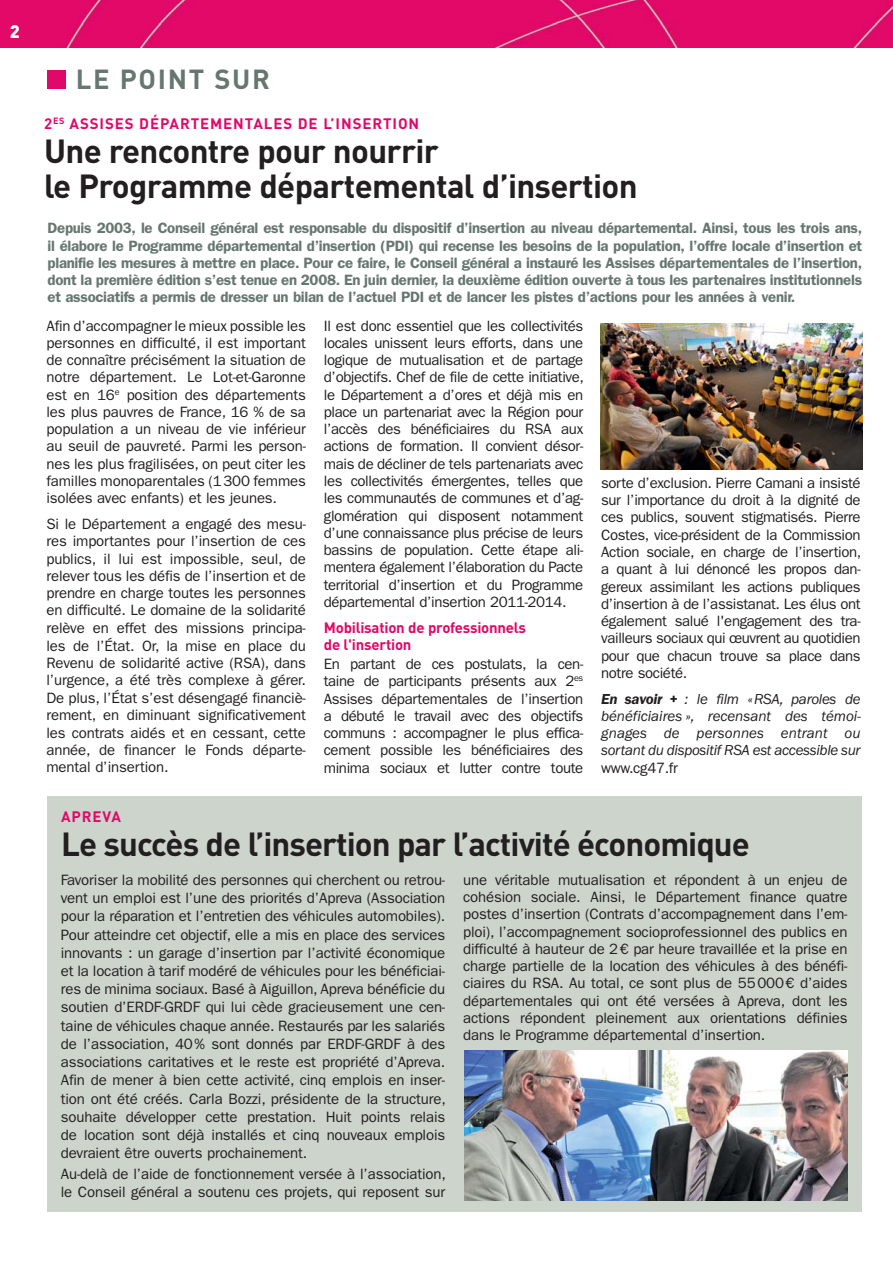
<style>
.page{position:relative;width:893px;height:1263px;background:#fff}
.page>*{position:absolute;margin:0;border:0;box-sizing:border-box;transform-origin:0 0}
.t1{font:700 33px/34.5px "DIN";letter-spacing:-.02em;color:#231f20}
.t2{font:700 27.3px "DIN";letter-spacing:.06em;color:#667770}
.t3{font:900 18px "DIN";color:#fff}
.t4{font:15px/17.2px "ITC Franklin Gothic Std";letter-spacing:-.01em;color:#231f20;text-align:justify}
.t5{font:600 15px/17.2px "Franklin Gothic";letter-spacing:-.02em;color:#667770;text-align:justify}
.t6{font:italic 15px/17.2px "ITC Franklin Gothic Std";letter-spacing:-.02em;color:#231f20;text-align:justify}
.t7{font:700 15px/17.2px "DIN";letter-spacing:-.01em;color:#e00868}
.t8{font:700 15px "DIN";letter-spacing:.06em;color:#e00868}
.s1{font-family:"Franklin Got ITC";font-weight:600}
</style>
<div class="page">
<div style="left:0;top:0;width:893px;height:48px;background:#e30968"></div>
<div style="left:47px;top:71px;width:19px;height:18px;background:#e00868"></div>
<div style="left:48px;top:797px;width:814px;height:415px;background:#ccd4cc"></div>
<img style="left:601px;top:323px;width:261px;height:146px">
<img style="left:465px;top:1050px;width:383px;height:150px">
<p class="t3" style="left:10px;top:25px;width:12px">2</p>
<h2 class="t2" style="left:76px;top:70px;width:196px">LE POINT SUR</h2>
<p class="t8" style="left:44px;top:118px;width:377px">2<sup>ES</sup> ASSISES DÉPARTEMENTALES DE L’INSERTION</p>
<h1 class="t1" style="left:44px;top:138px;width:595px">Une rencontre pour nourrir<br>le Programme départemental d’insertion</h1>
<p class="t5" style="left:48px;top:221px;width:816px">Depuis 2003, le Conseil général est responsable du dispositif d’insertion au niveau départemental. Ainsi, tous les trois ans, il élabore le Programme départemental d’insertion (PDI) qui recense les besoins de la population, l’offre locale d’insertion et planifie les mesures à mettre en place. Pour ce faire, le Conseil général a instauré les Assises départementales de l’insertion, dont la première édition s’est tenue en 2008. En juin dernier, la deuxième édition ouverte à tous les partenaires institutionnels et associatifs a permis de dresser un bilan de l’actuel PDI et de lancer les pistes d’actions pour les années à venir.</p>
<p class="t4" style="left:46px;top:319px;width:261px">Afin d’accompagner le mieux possible les personnes en difficulté, il est important de connaître précisément la situation de notre département. Le Lot-et-Garonne est en 16<sup>e</sup> position des départements les plus pauvres de France, 16 % de sa population a un niveau de vie inférieur au seuil de pauvreté. Parmi les person&shy;nes les plus fragilisées, on peut citer les familles monoparentales (1 300 femmes isolées avec enfants) et les jeunes.</p>
<p class="t4" style="left:46px;top:517px;width:261px">Si le Département a engagé des mesu&shy;res importantes pour l’insertion de ces publics, il lui est impossible, seul, de relever tous les défis de l’insertion et de prendre en charge toutes les personnes en difficulté. Le domaine de la solidarité relève en effet des missions principa&shy;les de l’État. Or, la mise en place du Revenu de solidarité active (RSA), dans l’urgence, a été très complexe à gérer.<br>De plus, l’État s’est désengagé financiè&shy;rement, en diminuant significativement les contrats aidés et en cessant, cette année, de financer le Fonds départe&shy;mental d’insertion.</p>
<p class="t4" style="left:324px;top:319px;width:262px">Il est donc essentiel que les collectivités locales unissent leurs efforts, dans une logique de mutualisation et de partage d’objectifs. Chef de file de cette initiative, le Département a d’ores et déjà mis en place un partenariat avec la Région pour l’accès des bénéficiaires du RSA aux actions de formation. Il convient désor&shy;mais de décliner de tels partenariats avec les collectivités émergentes, telles que les communautés de communes et d’ag&shy;glomération qui disposent notamment d’une connaissance plus précise de leurs bassins de population. Cette étape ali&shy;mentera également l’élaboration du Pacte territorial d’insertion et du Programme départemental d’insertion 2011-2014.</p>
<p class="t7" style="left:324px;top:620px;width:204px">Mobilisation de professionnels de l'insertion</p>
<p class="t4" style="left:324px;top:657px;width:261px">En partant de ces postulats, la cen&shy;taine de participants présents aux 2<sup>es </sup>Assises départementales de l’insertion a débuté le travail avec des objectifs communs : accompagner le plus effica&shy;cement possible les bénéficiaires des minima sociaux et lutter contre toute</p>
<p class="t4" style="left:601px;top:476px;width:262px">sorte d’exclusion. Pierre Camani a insisté sur l’importance du droit à la dignité de ces publics, souvent stigmatisés. Pierre Costes, vice-président de la Commission Action sociale, en charge de l’insertion, a quant à lui dénoncé les propos dan&shy;gereux assimilant les actions publiques d’insertion à de l’assistanat. Les élus ont également salué l'engagement des tra&shy;vailleurs sociaux qui œuvrent au quotidien pour que chacun trouve sa place dans notre société.</p>
<p class="t6" style="left:601px;top:691px;width:261px"><span class="s1">En savoir +</span> : le film « RSA, paroles de bénéficiaires », recensant des témoi&shy;gnages de personnes entrant ou sortant du dispositif RSA est accessible sur</p>
<p class="t4" style="left:601px;top:760px;width:78px">www.cg47.fr</p>
<p class="t7" style="left:61px;top:809px;width:62px">APREVA</p>
<h1 class="t1" style="left:61px;top:831px;width:690px">Le succès de l’insertion par l’activité économique</h1>
<p class="t4" style="left:61px;top:872px;width:387px;line-height:18.1px">Favoriser la mobilité des personnes qui cherchent ou retrou&shy;vent un emploi est l’une des priorités d’Apreva (Association pour la réparation et l’entretien des véhicules automobiles).<br>Pour atteindre cet objectif, elle a mis en place des services innovants : un garage d’insertion par l’activité économique et la location à tarif modéré de véhicules pour les bénéficiai&shy;res de minima sociaux. Basé à Aiguillon, Apreva bénéficie du soutien d’ERDF-GRDF qui lui cède gracieusement une cen&shy;taine de véhicules chaque année. Restaurés par les salariés de l’association, 40 % sont donnés par ERDF-GRDF à des associations caritatives et le reste est propriété d’Apreva.<br>Afin de mener à bien cette activité, cinq emplois en inser&shy;tion ont été créés. Carla Bozzi, présidente de la structure, souhaite développer cette prestation. Huit points relais de location sont déjà installés et cinq nouveaux emplois devraient être ouverts prochainement.</p>
<p class="t4" style="left:61px;top:1166px;width:387px;line-height:18.1px">Au-delà de l’aide de fonctionnement versée à l’association, le Conseil général a soutenu ces projets, qui reposent sur</p>
<p class="t4" style="left:463px;top:873px;width:386px">une véritable mutualisation et répondent à un enjeu de cohésion sociale. Ainsi, le Département finance quatre postes d’insertion (Contrats d’accompagnement dans l’em&shy;ploi), l’accompagnement socioprofessionnel des publics en difficulté à hauteur de 2 € par heure travaillée et la prise en charge partielle de la location des véhicules à des bénéfi&shy;ciaires du RSA. Au total, ce sont plus de 55 000 € d’aides départementales qui ont été versées à Apreva, dont les actions répondent pleinement aux orientations définies dans le Programme départemental d’insertion.</p>
</div>
